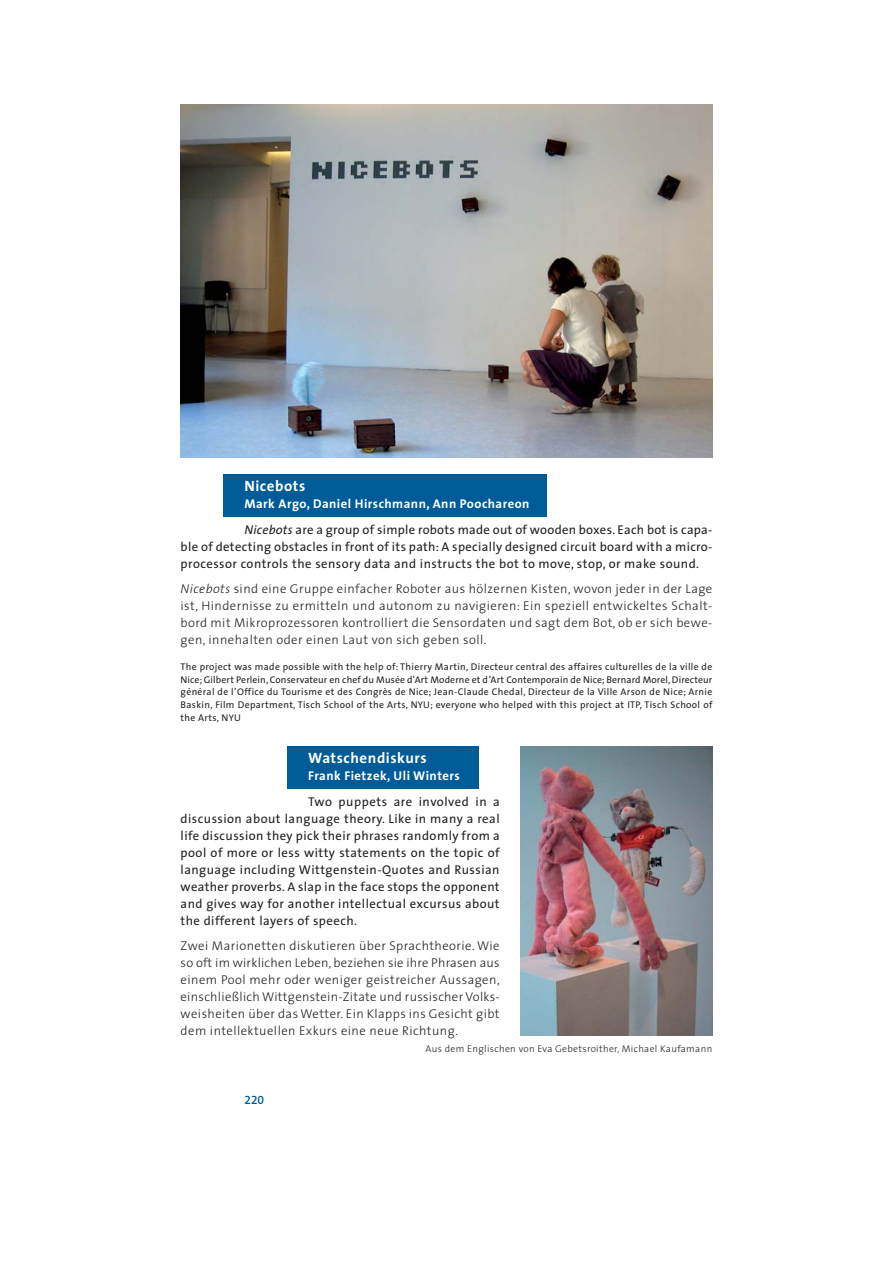
<style>
.page{position:relative;width:893px;height:1263px;background:#fff}
.page>*{position:absolute;margin:0;border:0;box-sizing:border-box;transform-origin:0 0}
.t1{font:700 15px "The Sans";letter-spacing:.035em;color:#fff}
.t2{font:12.75px/17px "The Sans";letter-spacing:.025em;color:#231f20}
.t3{font:300 12.75px/17px "The Sans";letter-spacing:.035em;color:#231f20;text-align:justify}
.t4{font:700 12.75px "The Sans";letter-spacing:.035em;color:#fff}
.t5{font:12px "The Sans Semi Bold Expert";color:#005c98}
.t6{font:9.75px/12.8px "The Sans";letter-spacing:.035em;color:#231f20;text-align:justify}
.t7{font:300 9.75px "The Sans";letter-spacing:.035em;color:#231f20}
.s1{font-weight:700;color:#fff}
.s2{font-style:italic}
</style>
<div class="page">
<img style="left:181px;top:104px;width:531px;height:353px">
<img style="left:521px;top:746px;width:191px;height:289px">
<div style="left:223px;top:474px;width:323px;height:43px;background:#005c98"></div>
<div style="left:287px;top:746px;width:191px;height:43px;background:#005c98"></div>
<p class="t1" style="left:244px;top:478px;width:62px">Nicebots</p>
<p class="t2" style="left:244px;top:492px;width:469px;line-height:25.5px"><span class="s1">Mark Argo, Daniel Hirschmann, Ann Poochareon<br></span><span class="s2">Nicebots</span> are a group of simple robots made out of wooden boxes. Each bot is capa-</p>
<p class="t2" style="left:181px;top:539px;width:533px">ble of detecting obstacles in front of its path: A specially designed circuit board with a micro&shy;processor controls the sensory data and instructs the bot to move, stop, or make sound.</p>
<p class="t3" style="left:181px;top:582px;width:533px"><span class="s2">Nicebots</span> sind eine Gruppe einfacher Roboter aus hölzernen Kisten, wovon jeder in der Lage ist, Hindernisse zu ermitteln und autonom zu navigieren: Ein speziell entwickeltes Schalt&shy;bord mit Mikroprozessoren kontrolliert die Sensordaten und sagt dem Bot, ob er sich bewe&shy;gen, innehalten oder einen Laut von sich geben soll.</p>
<p class="t6" style="left:181px;top:661px;width:533px">The project was made possible with the help of: Thierry Martin, Directeur central des affaires culturelles de la ville de Nice; Gilbert Perlein, Conservateur en chef du Musée d'Art Moderne et d’Art Contemporain de Nice; Bernard Morel, Directeur général de l’Office du Tourisme et des Congrès de Nice; Jean-Claude Chedal, Directeur de la Ville Arson de Nice; Arnie Baskin, Film Department, Tisch School of the Arts, NYU; everyone who helped with this project at ITP, Tisch School of the Arts, NYU</p>
<p class="t1" style="left:308px;top:751px;width:120px">Watschendiskurs</p>
<p class="t4" style="left:308px;top:770px;width:153px">Frank Fietzek, Uli Winters</p>
<p class="t2" style="left:181px;top:794px;width:320px;text-align:justify;text-indent:128px">Two puppets are involved in a discussion about language theory. Like in many a real life discussion they pick their phrases randomly from a pool of more or less witty statements on the topic of language including Wittgenstein-Quotes and Russian weather proverbs. A slap in the face stops the opponent and gives way for another intellectual excursus about the different layers of speech.</p>
<p class="t3" style="left:181px;top:939px;width:320px">Zwei Marionetten diskutieren über Sprachtheorie. Wie so oft im wirklichen Leben, beziehen sie ihre Phrasen aus einem Pool mehr oder weniger geistreicher Aussagen, einschließlich Wittgenstein-Zitate und russischer Volks&shy;weisheiten über das Wetter. Ein Klapps ins Gesicht gibt dem intellektuellen Exkurs eine neue Richtung.</p>
<p class="t5" style="left:244px;top:1092px;width:21px">220</p>
<p class="t7" style="left:425px;top:1045px;width:288px">Aus dem Englischen von Eva Gebetsroither, Michael Kaufamann</p>
</div>
